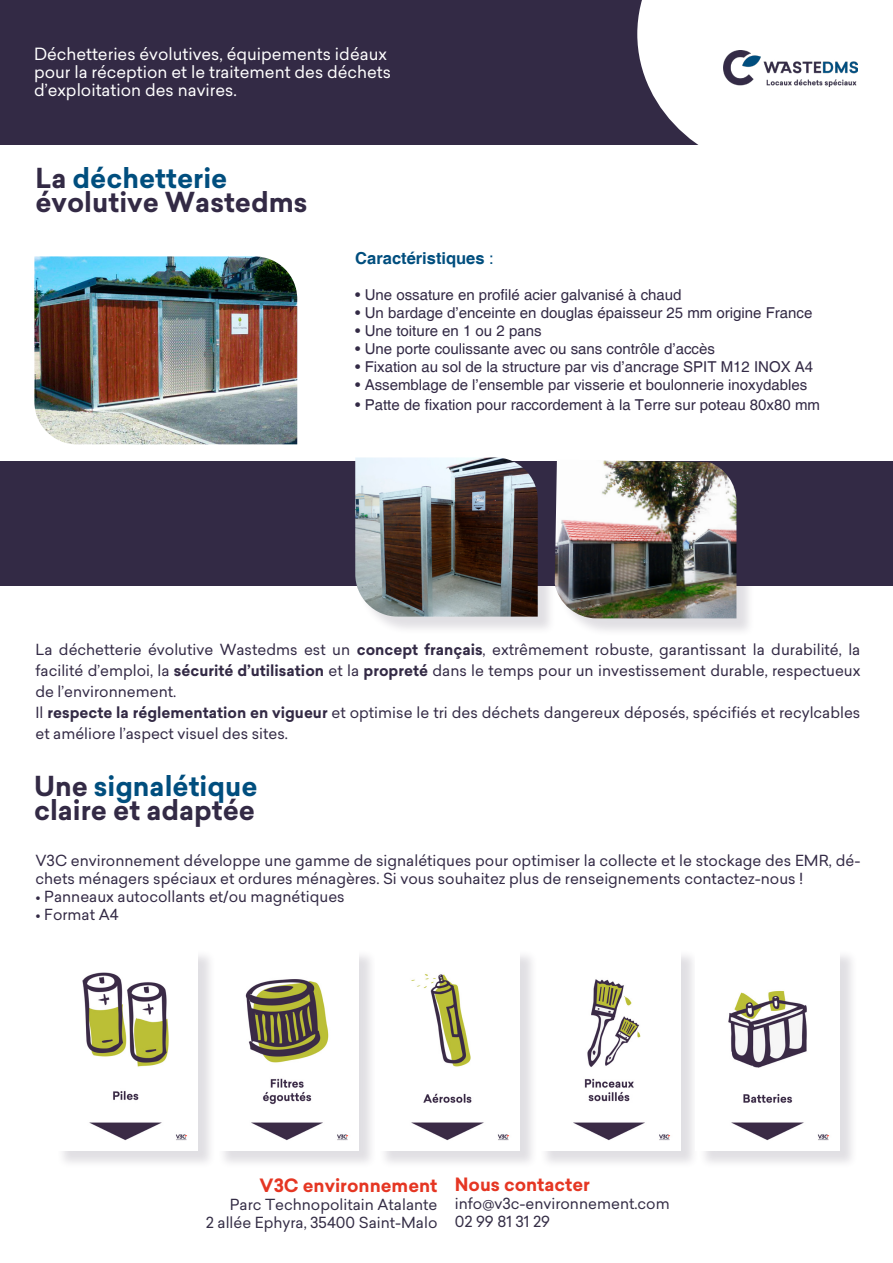
<style>
.page{position:relative;width:893px;height:1263px;background:#fff}
.page>*{position:absolute;margin:0;border:0;box-sizing:border-box;transform-origin:0 0}
.t1{font:700 27px/24px "Sailec";color:#332a45}
.t2{font:700 18px "Sailec";color:#e53623}
.t3{font:16.5px/18px "Sailec";color:#fff}
.t4{font:700 16.5px "Helvetica";color:#004e7e}
.t5{font:15px/21px "Sailec";color:#332a45}
.t6{font:15px "Helvetica";color:#332a45}
.t7{font:15px/18px "Sailec";color:#352e46;text-align:right}
.s1{color:#004e7e}
.s2{font-weight:400}
.s3{font-weight:700}
</style>
<div class="page">
<div style="left:0;top:461px;width:893px;height:125px;background:#332a45"></div>
<div style="left:0;top:0;width:893px;height:145px;background:#332a45"></div>
<svg style="left:637px;top:0;width:256px;height:145px;background:#f1f0f2"></svg>
<img style="left:724px;top:51px;width:133px;height:35px">
<img style="left:34px;top:256px;width:263px;height:188px">
<div style="left:358px;top:460px;width:199px;height:175px;background:#332a45;opacity:.15"></div>
<img style="left:355px;top:457px;width:183px;height:160px">
<div style="left:557px;top:462px;width:198px;height:175px;background:#332a45;opacity:.15"></div>
<img style="left:555px;top:460px;width:181px;height:158px">
<div style="left:56px;top:949px;width:160px;height:220px;background:#332a45;opacity:.15"></div>
<img style="left:56px;top:949px;width:141px;height:201px">
<div style="left:218px;top:949px;width:160px;height:220px;background:#332a45;opacity:.15"></div>
<img style="left:215px;top:949px;width:144px;height:201px">
<div style="left:378px;top:949px;width:160px;height:220px;background:#332a45;opacity:.15"></div>
<img style="left:376px;top:949px;width:143px;height:201px">
<div style="left:540px;top:949px;width:160px;height:220px;background:#332a45;opacity:.15"></div>
<img style="left:537px;top:949px;width:144px;height:201px">
<div style="left:698px;top:949px;width:160px;height:220px;background:#332a45;opacity:.15"></div>
<img style="left:696px;top:949px;width:144px;height:201px">
<p class="t3" style="left:34px;top:45px;width:358px">Déchetteries évolutives, équipements idéaux pour la réception et le traitement des déchets d’exploitation des navires.</p>
<h1 class="t1" style="left:35px;top:166px;width:274px">La <span class="s1">déchetterie </span>évolutive Wastedms</h1>
<p class="t4" style="left:355px;top:248px;width:140px">Caractéristiques <span class="s2">:</span></p>
<p class="t6" style="left:355px;top:286px;width:328px">• Une ossature en profilé acier galvanisé à chaud</p>
<p class="t6" style="left:355px;top:304px;width:459px">• Un bardage d’enceinte en douglas épaisseur 25 mm origine France</p>
<p class="t6" style="left:355px;top:322px;width:188px">• Une toiture en 1 ou 2 pans</p>
<p class="t6" style="left:355px;top:340px;width:361px">• Une porte coulissante avec ou sans contrôle d’accès</p>
<p class="t6" style="left:355px;top:358px;width:459px">• Fixation au sol de la structure par vis d’ancrage SPIT M12 INOX A4</p>
<p class="t6" style="left:355px;top:376px;width:454px">• Assemblage de l’ensemble par visserie et boulonnerie inoxydables</p>
<p class="t6" style="left:355px;top:396px;width:466px">• Patte de fixation pour raccordement à la Terre sur poteau 80x80 mm</p>
<p class="t5" style="left:35px;top:639px;width:826px">La déchetterie évolutive Wastedms est un <span class="s3">concept français</span>, extrêmement robuste, garantissant la durabilité, la facilité d’emploi, la <span class="s3">sécurité d’utilisation</span> et la <span class="s3">propreté</span> dans le temps pour un investissement durable, respectueux de l’environnement.<br>Il <span class="s3">respecte la réglementation en vigueur</span> et optimise le tri des déchets dangereux déposés, spécifiés et recylcables et améliore l’aspect visuel des sites.</p>
<h1 class="t1" style="left:34px;top:774px;width:225px">Une <span class="s1">signalétique </span>claire et adaptée</h1>
<p class="t5" style="left:35px;top:852px;width:826px;line-height:18px">V3C environnement développe une gamme de signalétiques pour optimiser la collecte et le stockage des EMR, dé&shy;chets ménagers spéciaux et ordures ménagères. Si vous souhaitez plus de renseignements contactez-nous !</p>
<p class="t5" style="left:35px;top:886px;width:311px">• Panneaux autocollants et/ou magnétiques</p>
<p class="t5" style="left:35px;top:904px;width:85px">• Format A4</p>
<p class="t2" style="left:260px;top:1173px;width:179px">V3C environnement</p>
<p class="t7" style="left:206px;top:1195px;width:233px">Parc Technopolitain Atalante<br>2 allée Ephyra, 35400 Saint-Malo</p>
<p class="t2" style="left:455px;top:1172px;width:137px">Nous contacter</p>
<p class="t7" style="left:455px;top:1194px;width:216px;text-align:left">info@v3c-environnement.com<br>02 99 81 31 29</p>
</div>
